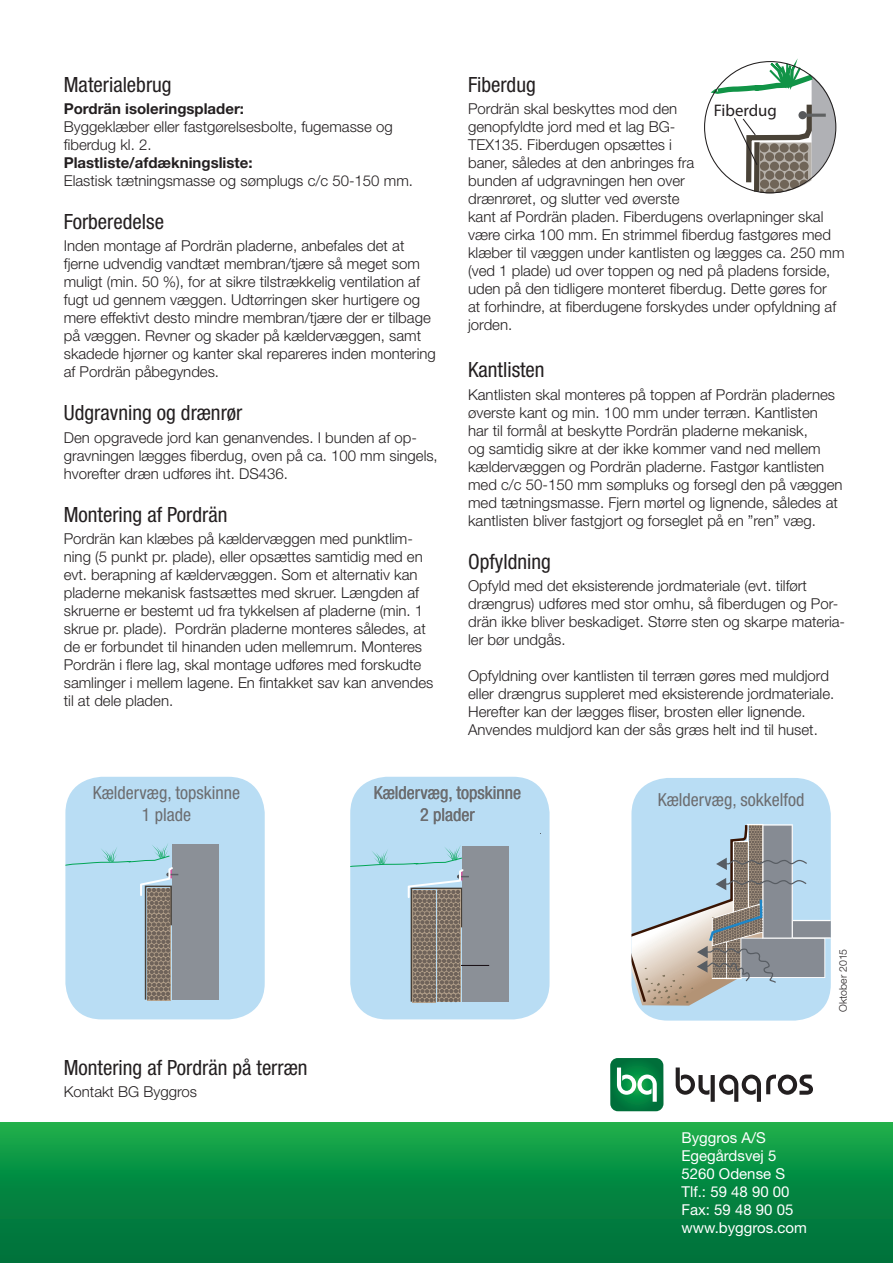
<style>
.page{position:relative;width:893px;height:1263px;background:#fff}
.page>*{position:absolute;margin:0;border:0;box-sizing:border-box;transform-origin:0 0}
.t1{font:condensed 21px "Helvetica Neue LT Std";color:#231f20}
.t2{font:condensed 18px/21.6px "Helvetica Neue LT Std";color:#6c6d70;text-align:center}
.t3{font:16.8px "Myriad Pro";color:#231f20}
.t4{font:300 15px/18px "Helvetica Neue LT Std";color:#231f20}
.t5{font:15px/18px "Helvetica Neue LT Std";color:#fff}
.t6{font:700 15px "Helvetica Neue LT Std";color:#231f20}
.t7{font:300 10.5px "Helvetica Neue LT Std";color:#231f20}
</style>
<div class="page">
<div style="left:65px;top:777px;width:200px;height:242px;background:#b9ddf4;border-radius:37px"></div>
<div style="left:172px;top:844px;width:47px;height:155px;background:#8b9097"></div>
<svg style="left:65px;top:843px;width:113px;height:158px"></svg>
<div style="left:350px;top:777px;width:200px;height:242px;background:#b9ddf4;border-radius:37px"></div>
<div style="left:462px;top:846px;width:47px;height:155px;background:#8b9097"></div>
<hr style="left:456px;top:965px;width:33px;height:1px;background:#140b10">
<svg style="left:350px;top:845px;width:118px;height:158px"></svg>
<div style="left:631px;top:778px;width:200px;height:242px;background:#b9ddf4;border-radius:37px"></div>
<svg style="left:631px;top:823px;width:200px;height:183px"></svg>
<div style="left:0;top:1122px;width:893px;height:141px;background:linear-gradient(to bottom,#16aa4a,#006a3a)"></div>
<svg style="left:610px;top:1058px;width:53px;height:53px;background:#319563"></svg>
<svg style="left:676px;top:1067px;width:137px;height:35px"></svg>
<svg style="left:715px;top:58px;width:121px;height:135px"></svg>
<h1 class="t1" style="left:64px;top:72px;width:109px">Materialebrug</h1>
<p class="t6" style="left:64px;top:99px;width:182px">Pordrän isoleringsplader:</p>
<p class="t4" style="left:64px;top:117px;width:330px">Byggeklæber eller fastgørelsesbolte, fugemasse og fiberdug kl. 2.</p>
<p class="t6" style="left:64px;top:153px;width:190px">Plastliste/afdækningsliste:</p>
<p class="t4" style="left:64px;top:171px;width:351px">Elastisk tætningsmasse og sømplugs c/c 50-150 mm.</p>
<h1 class="t1" style="left:64px;top:209px;width:102px">Forberedelse</h1>
<p class="t4" style="left:64px;top:237px;width:374px">Inden montage af Pordrän pladerne, anbefales det at fjerne udvendig vandtæt membran/tjære så meget som muligt (min. 50 %), for at sikre tilstrækkelig ventilation af fugt ud gennem væggen. Udtørringen sker hurtigere og mere effektivt desto mindre membran/tjære der er tilbage på væggen. Revner og skader på kældervæggen, samt skadede hjørner og kanter skal repareres inden montering af Pordrän påbegyndes.</p>
<h1 class="t1" style="left:64px;top:401px;width:180px">Udgravning og drænrør</h1>
<p class="t4" style="left:64px;top:428px;width:376px">Den opgravede jord kan genanvendes. I bunden af op&shy;gravningen lægges fiberdug, oven på ca. 100 mm singels, hvorefter dræn udføres iht. DS436.</p>
<h1 class="t1" style="left:64px;top:502px;width:165px">Montering af Pordrän</h1>
<p class="t4" style="left:64px;top:529px;width:371px">Pordrän kan klæbes på kældervæggen med punktlim&shy;ning (5 punkt pr. plade), eller opsættes samtidig med en evt. berapning af kældervæggen. Som et alternativ kan pladerne mekanisk fastsættes med skruer. Længden af skruerne er bestemt ud fra tykkelsen af pladerne (min. 1 skrue pr. plade). Pordrän pladerne monteres således, at de er forbundet til hinanden uden mellemrum. Monteres Pordrän i flere lag, skal montage udføres med forskudte samlinger i mellem lagene. En fintakket sav kan anvendes til at dele pladen.</p>
<h1 class="t1" style="left:468px;top:72px;width:69px">Fiberdug</h1>
<p class="t4" style="left:468px;top:99px;width:378px">Pordrän skal beskyttes mod den<br>genopfyldte jord med et lag BG-<br>TEX135. Fiberdugen opsættes i<br>baner, således at den anbringes fra<br>bunden af udgravningen hen over<br>drænrøret, og slutter ved øverste<br>kant af Pordrän pladen. Fiberdugens overlapninger skal være cirka 100 mm. En strimmel fiberdug fastgøres med klæber til væggen under kantlisten og lægges ca. 250 mm (ved 1 plade) ud over toppen og ned på pladens forside, uden på den tidligere monteret fiberdug. Dette gøres for<br>at forhindre, at fiberdugene forskydes under opfyldning af jorden.</p>
<h1 class="t1" style="left:468px;top:358px;width:78px">Kantlisten</h1>
<p class="t4" style="left:468px;top:385px;width:376px">Kantlisten skal monteres på toppen af Pordrän pladernes øverste kant og min. 100 mm under terræn. Kantlisten<br>har til formål at beskytte Pordrän pladerne mekanisk,<br>og samtidig sikre at der ikke kommer vand ned mellem kældervæggen og Pordrän pladerne. Fastgør kantlisten med c/c 50-150 mm sømpluks og forsegl den på væggen med tætningsmasse. Fjern mørtel og lignende, således at kantlisten bliver fastgjort og forseglet på en ”ren” væg.</p>
<h1 class="t1" style="left:468px;top:549px;width:84px">Opfyldning</h1>
<p class="t4" style="left:468px;top:576px;width:379px">Opfyld med det eksisterende jordmateriale (evt. tilført drængrus) udføres med stor omhu, så fiberdugen og Por&shy;drän ikke bliver beskadiget. Større sten og skarpe materia&shy;ler bør undgås.</p>
<p class="t4" style="left:468px;top:666px;width:368px">Opfyldning over kantlisten til terræn gøres med muldjord eller drængrus suppleret med eksisterende jordmateriale.<br>Herefter kan der lægges fliser, brosten eller lignende.<br>Anvendes muldjord kan der sås græs helt ind til huset.</p>
<p class="t3" style="left:714px;top:100px;width:65px">Fiberdug</p>
<p class="t2" style="left:93px;top:782px;width:149px">Kældervæg, topskinne<br>1 plade</p>
<p class="t2" style="left:374px;top:782px;width:149px">Kældervæg, topskinne<br>2 plader</p>
<p class="t2" style="left:658px;top:789px;width:148px">Kældervæg, sokkelfod</p>
<h1 class="t1" style="left:64px;top:1055px;width:245px">Montering af Pordrän på terræn</h1>
<p class="t4" style="left:64px;top:1082px;width:135px">Kontakt BG Byggros</p>
<p class="t7" style="left:837px;top:1012px;width:65px;rotate:-90deg">Oktober 2015</p>
<p class="t5" style="left:681px;top:1128px;width:127px">Byggros A/S<br>Egegårdsvej 5<br>5260 Odense S<br>Tlf.: 59 48 90 00<br>Fax: 59 48 90 05 www.byggros.com</p>
</div>
